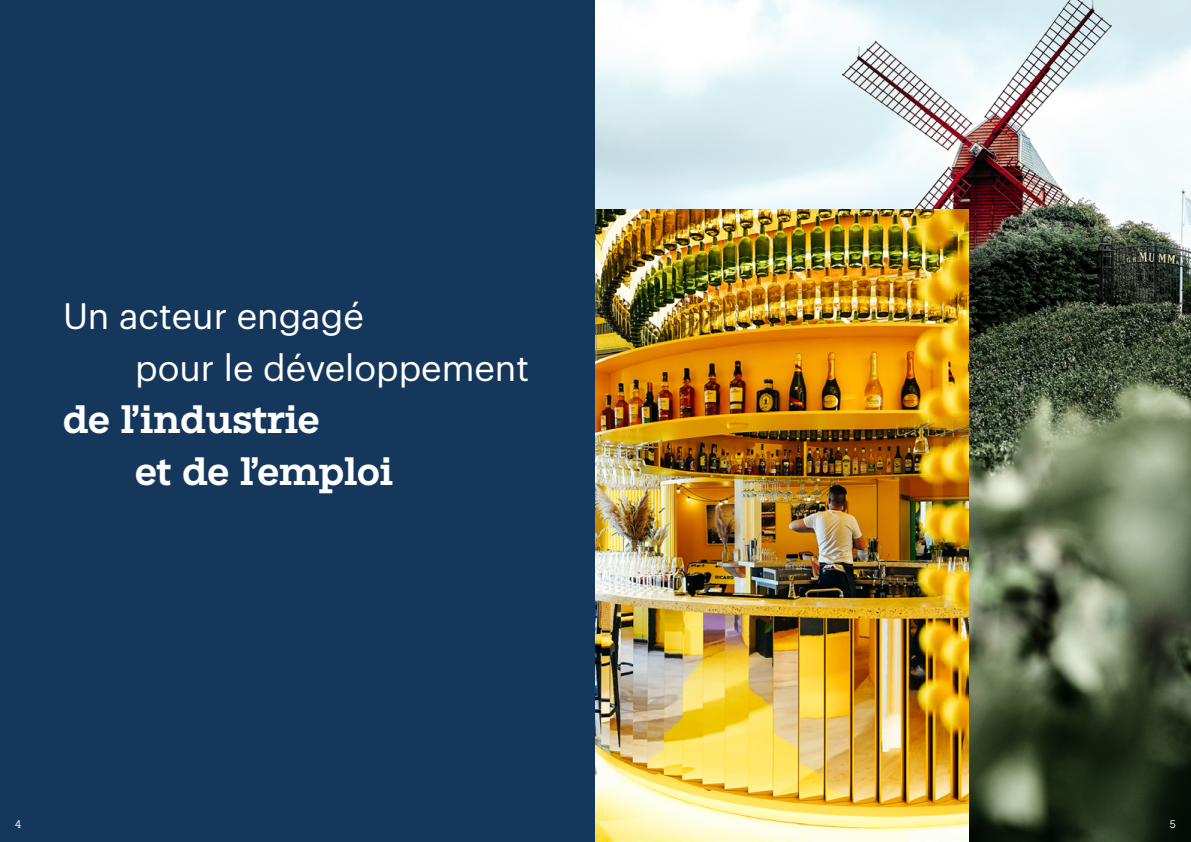
<style>
.page{position:relative;width:1191px;height:842px;background:#fff}
.page>*{position:absolute;margin:0;border:0;box-sizing:border-box;transform-origin:0 0}
.t1{font:36px/52.2px "Graphik";color:#fff}
.t2{font:700 36px/52.2px "Pernod Ricard";color:#fff}
.t3{font:10px "Pernod Ricard";color:#fff}
</style>
<div class="page">
<div style="left:0;top:0;width:595px;height:842px;background:#14375b"></div>
<img style="left:595px;top:0;width:596px;height:842px">
<img style="left:595px;top:210px;width:373px;height:632px">
<p class="t1" style="left:135px;top:286px;width:396px;text-indent:-72px">Un acteur engagé<br>pour le développement</p>
<p class="t2" style="left:135px;top:393px;width:259px;text-indent:-72px">de l’industrie<br>et de l’emploi</p>
<p class="t3" style="left:15px;top:818px;width:7px">4</p>
<p class="t3" style="left:1170px;top:818px;width:7px">5</p>
</div>
